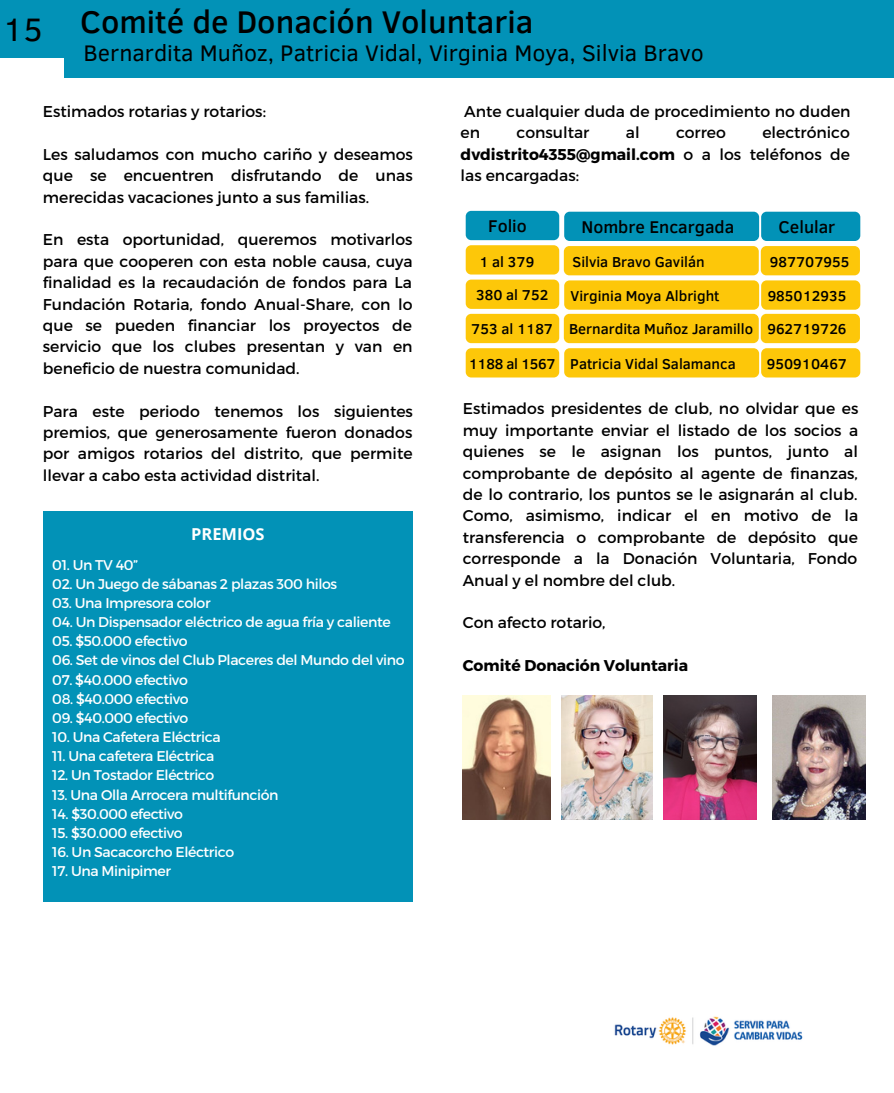
<style>
.page{position:relative;width:894px;height:1093px;background:#fff}
.page>*{position:absolute;margin:0;border:0;box-sizing:border-box;transform-origin:0 0}
.t1{font:33.3px "Clear Sans";color:#000}
.t2{font:500 32.1px "Clear Sans";color:#000}
.t3{font:23.1px "Clear Sans";color:#000}
.t4{font:500 17.4px "Clear Sans";color:#000}
.t5{font:700 16.5px "Open Sans";color:#fff}
.t6{font:15.6px/21.5px "Montserrat";color:#000;text-align:justify}
.t7{font:700 15.6px "Montserrat";color:#000}
.t8{font:500 14.7px "Clear Sans";color:#000}
.t9{font:14.1px "Montserrat";letter-spacing:-.03em;color:#fff}
.s1{font-weight:700}
</style>
<div class="page">
<img style="left:614px;top:1016px;width:189px;height:30px">
<img style="left:772px;top:695px;width:92px;height:124px">
<img style="left:561px;top:695px;width:91px;height:124px">
<img style="left:462px;top:695px;width:88px;height:124px">
<img style="left:663px;top:695px;width:93px;height:124px">
<div style="left:0;top:0;width:107px;height:57px;background:#0292b7"></div>
<div style="left:64px;top:0;width:829px;height:78px;background:#0292b7"></div>
<div style="left:465px;top:211px;width:94px;height:29px;background:#0292b7;border-radius:6px"></div>
<div style="left:564px;top:212px;width:195px;height:29px;background:#0292b7;border-radius:5px"></div>
<div style="left:465px;top:245px;width:94px;height:29px;background:#fdc709;border-radius:6px"></div>
<div style="left:563px;top:246px;width:195px;height:29px;background:#fdc709;border-radius:5px"></div>
<div style="left:465px;top:279px;width:94px;height:30px;background:#fdc709;border-radius:6px"></div>
<div style="left:564px;top:280px;width:195px;height:30px;background:#fdc709;border-radius:5px"></div>
<div style="left:465px;top:314px;width:94px;height:29px;background:#fdc709;border-radius:6px"></div>
<div style="left:465px;top:348px;width:94px;height:29px;background:#fdc709;border-radius:6px"></div>
<div style="left:563px;top:314px;width:195px;height:29px;background:#fdc709;border-radius:5px"></div>
<div style="left:564px;top:348px;width:195px;height:29px;background:#fdc709;border-radius:5px"></div>
<div style="left:761px;top:212px;width:99px;height:29px;background:#0292b7;border-radius:6px"></div>
<div style="left:760px;top:246px;width:99px;height:29px;background:#fdc709;border-radius:5px"></div>
<div style="left:761px;top:280px;width:99px;height:30px;background:#fdc709;border-radius:6px"></div>
<div style="left:760px;top:314px;width:99px;height:29px;background:#fdc709;border-radius:5px"></div>
<div style="left:761px;top:348px;width:99px;height:29px;background:#fdc709;border-radius:6px"></div>
<div style="left:43px;top:511px;width:369px;height:391px;background:#0292b7"></div>
<h1 class="t1" style="left:3px;top:5px;width:41px">15</h1>
<h2 class="t2" style="left:80px;top:-2px;width:454px">Comité de Donación Voluntaria</h2>
<h3 class="t3" style="left:84px;top:36px;width:621px">Bernardita Muñoz, Patricia Vidal, Virginia Moya, Silvia Bravo</h3>
<p class="t6" style="left:43px;top:100px;width:224px">Estimados rotarias y rotarios:</p>
<p class="t6" style="left:43px;top:143px;width:371px">Les saludamos con mucho cariño y deseamos que se encuentren disfrutando de unas merecidas vacaciones junto a sus familias.</p>
<p class="t6" style="left:43px;top:228px;width:371px">En esta oportunidad, queremos motivarlos para que cooperen con esta noble causa, cuya finalidad es la recaudación de fondos para La Fundación Rotaria, fondo Anual-Share, con lo que se pueden financiar los proyectos de servicio que los clubes presentan y van en beneficio de nuestra comunidad.</p>
<p class="t6" style="left:43px;top:399px;width:371px">Para este periodo tenemos los siguientes premios, que generosamente fueron donados por amigos rotarios del distrito, que permite llevar a cabo esta actividad distrital.</p>
<p class="t5" style="left:191px;top:522px;width:75px">PREMIOS</p>
<p class="t9" style="left:52px;top:555px;width:87px">01. Un TV 40”</p>
<p class="t9" style="left:52px;top:574px;width:286px">02. Un Juego de sábanas 2 plazas 300 hilos</p>
<p class="t9" style="left:52px;top:593px;width:160px">03. Una Impresora color</p>
<p class="t9" style="left:52px;top:613px;width:340px">04. Un Dispensador eléctrico de agua fría y caliente</p>
<p class="t9" style="left:52px;top:632px;width:137px">05. $50.000 efectivo</p>
<p class="t9" style="left:52px;top:651px;width:353px">06. Set de vinos del Club Placeres del Mundo del vino</p>
<p class="t9" style="left:52px;top:670px;width:137px">07. $40.000 efectivo</p>
<p class="t9" style="left:52px;top:689px;width:138px">08. $40.000 efectivo</p>
<p class="t9" style="left:52px;top:708px;width:138px">09. $40.000 efectivo</p>
<p class="t9" style="left:52px;top:727px;width:170px">10. Una Cafetera Eléctrica</p>
<p class="t9" style="left:52px;top:747px;width:164px">11. Una cafetera Eléctrica</p>
<p class="t9" style="left:52px;top:766px;width:163px">12. Un Tostador Eléctrico</p>
<p class="t9" style="left:52px;top:785px;width:228px">13. Una Olla Arrocera multifunción</p>
<p class="t9" style="left:52px;top:804px;width:132px">14. $30.000 efectivo</p>
<p class="t9" style="left:52px;top:823px;width:132px">15. $30.000 efectivo</p>
<p class="t9" style="left:52px;top:842px;width:183px">16. Un Sacacorcho Eléctrico</p>
<p class="t9" style="left:52px;top:861px;width:120px">17. Una Minipimer</p>
<p class="t6" style="left:460px;top:100px;width:391px">Ante cualquier duda de procedimiento no duden en</p>
<p class="t6" style="left:460px;top:121px;width:391px;text-indent:302px">electrónico <span class="s1">dvdistrito4355@gmail.com</span> o a los teléfonos de las encargadas:</p>
<p class="t6" style="left:516px;top:121px;width:74px">consultar</p>
<p class="t6" style="left:625px;top:121px;width:15px">al</p>
<p class="t6" style="left:675px;top:121px;width:51px">correo</p>
<p class="t4" style="left:488px;top:213px;width:40px">Folio</p>
<p class="t4" style="left:581px;top:214px;width:154px">Nombre Encargada</p>
<p class="t4" style="left:778px;top:214px;width:58px">Celular</p>
<p class="t8" style="left:479px;top:251px;width:56px">1 al 379</p>
<p class="t8" style="left:572px;top:251px;width:134px">Silvia Bravo Gavilán</p>
<p class="t8" style="left:769px;top:251px;width:81px">987707955</p>
<p class="t8" style="left:476px;top:284px;width:74px">380 al 752</p>
<p class="t8" style="left:471px;top:318px;width:83px">753 al 1187</p>
<p class="t8" style="left:468px;top:353px;width:268px">1188 al 1567 Patricia Vidal Salamanca</p>
<p class="t8" style="left:570px;top:285px;width:150px">Virginia Moya Albright</p>
<p class="t8" style="left:569px;top:318px;width:185px">Bernardita Muñoz Jaramillo</p>
<p class="t8" style="left:767px;top:285px;width:80px">985012935</p>
<p class="t8" style="left:767px;top:318px;width:81px">962719726</p>
<p class="t8" style="left:766px;top:353px;width:82px">950910467</p>
<p class="t6" style="left:462px;top:397px;width:397px">Estimados presidentes de club, no olvidar que es muy importante enviar el listado de los socios a quienes se le asignan los puntos, junto al comprobante de depósito al agente de finanzas, de lo contrario, los puntos se le asignarán al club.<br>Como, asimismo, indicar el en motivo de la transferencia o comprobante de depósito que corresponde a la Donación Voluntaria, Fondo Anual y el nombre del club.</p>
<p class="t6" style="left:462px;top:611px;width:144px">Con afecto rotario,</p>
<p class="t7" style="left:462px;top:655px;width:227px">Comité Donación Voluntaria</p>
</div>
